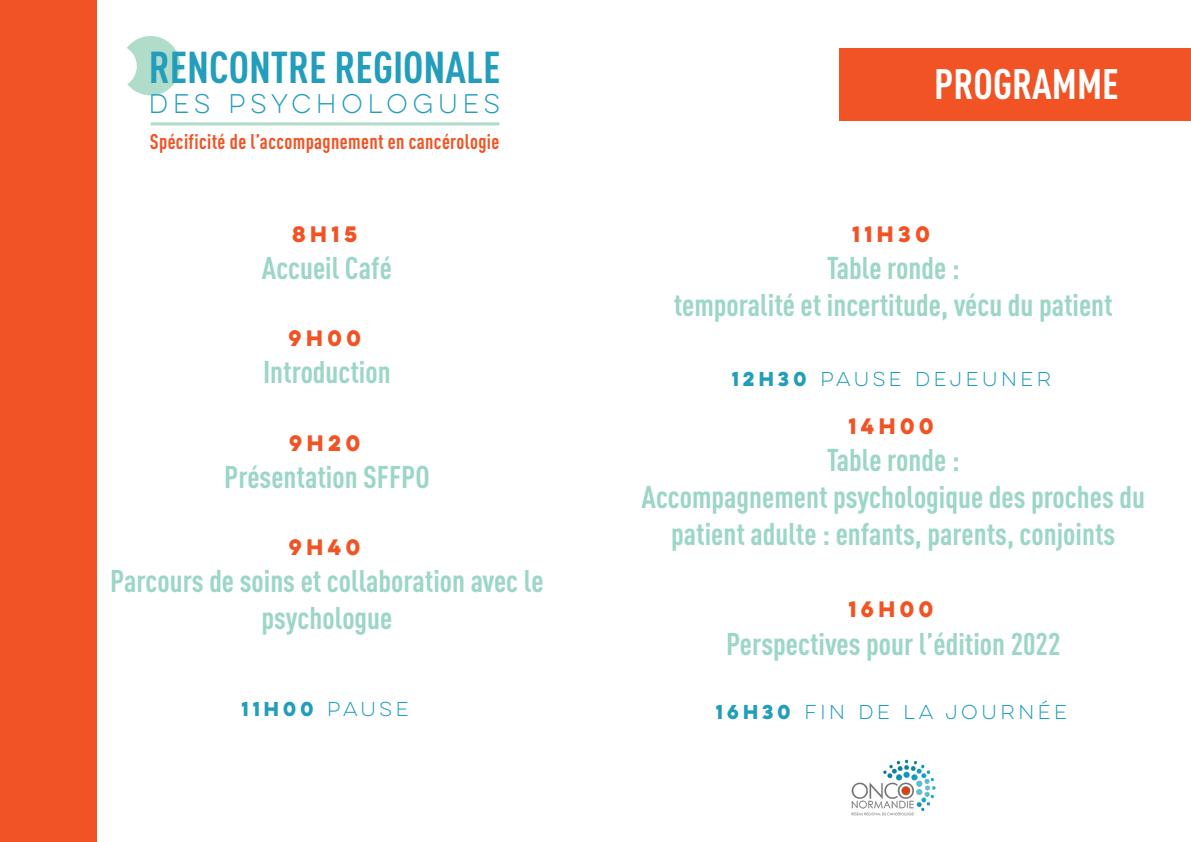
<style>
.page{position:relative;width:1191px;height:842px;background:#fff}
.page>*{position:absolute;margin:0;border:0;box-sizing:border-box;transform-origin:0 0}
.t1{font:700 44px "DIN Cond";color:#239dbc}
.t2{font:700 42px "DIN Cond";color:#fff}
.t3{font:700 31px/37.2px "DIN Cond";color:#9cd6c7;text-align:center}
.t4{font:700 31px "DIN Cond";color:#9dd6c8}
.t5{font:24.1px "Lulo Clean One";letter-spacing:.02em;color:#239dbc;scale:.95 1}
.t6{font:700 21px "DIN Cond";letter-spacing:.02em;color:#f15324;scale:.95 1}
.t7{font:700 20px "Lulo Clean One";color:#f15324}
.t8{font:18px "Lulo Clean One";color:#239dbc}
.t9{font:700 18px "Lulo Clean One";color:#239dbc}
.s1{font-weight:400}
.s2{font-weight:700}
</style>
<div class="page">
<div style="left:839px;top:48px;width:352px;height:72px;background:#f15324"></div>
<img style="left:851px;top:759px;width:85px;height:57px">
<div style="left:0;top:0;width:96px;height:842px;background:#f15324"></div>
<svg style="left:127px;top:36px;width:54px;height:60px"></svg>
<hr style="left:151px;top:122px;width:348px;height:3px;background:#b0dcca">
<p class="t1" style="left:149px;top:41px;width:353px">RENCONTRE REGIONALE</p>
<p class="t5" style="left:149px;top:86px;width:376px">DES PSYCHOLOGUES</p>
<p class="t6" style="left:150px;top:128px;width:369px">Spécificité de l’accompagnement en cancérologie</p>
<p class="t7" style="left:292px;top:218px;width:71px">8H15</p>
<p class="t4" style="left:262px;top:249px;width:132px">Accueil Café</p>
<p class="t7" style="left:288px;top:323px;width:78px">9h00</p>
<p class="t3" style="left:263px;top:353px;width:129px">Introduction</p>
<p class="t7" style="left:289px;top:427px;width:77px">9h20</p>
<p class="t3" style="left:224px;top:457px;width:207px">Présentation SFFPO</p>
<p class="t7" style="left:289px;top:532px;width:77px">9h40</p>
<p class="t3" style="left:110px;top:562px;width:435px">Parcours de soins et collaboration avec le psychologue</p>
<p class="t9" style="left:241px;top:695px;width:172px">11h00 <span class="s1">PAUSE</span></p>
<p class="t2" style="left:934px;top:59px;width:186px">PROGRAMME</p>
<p class="t7" style="left:852px;top:218px;width:84px">11h30</p>
<p class="t3" style="left:826px;top:248px;width:135px">Table ronde :</p>
<p class="t3" style="left:674px;top:286px;width:440px">temporalité et incertitude, vécu du patient</p>
<p class="t8" style="left:731px;top:366px;width:324px"><span class="s2">12h30</span> PAUSE DEJEUNER</p>
<p class="t7" style="left:848px;top:410px;width:91px">14h00</p>
<p class="t3" style="left:826px;top:440px;width:135px">Table ronde :</p>
<p class="t3" style="left:641px;top:478px;width:505px">Accompagnement psychologique des proches du patient adulte : enfants, parents, conjoints</p>
<p class="t7" style="left:848px;top:594px;width:91px">16h00</p>
<p class="t3" style="left:726px;top:624px;width:336px">Perspectives pour l’édition 2022</p>
<p class="t8" style="left:716px;top:700px;width:356px"><span class="s2">16H30</span> FIN DE LA JOURNÉE</p>
</div>
